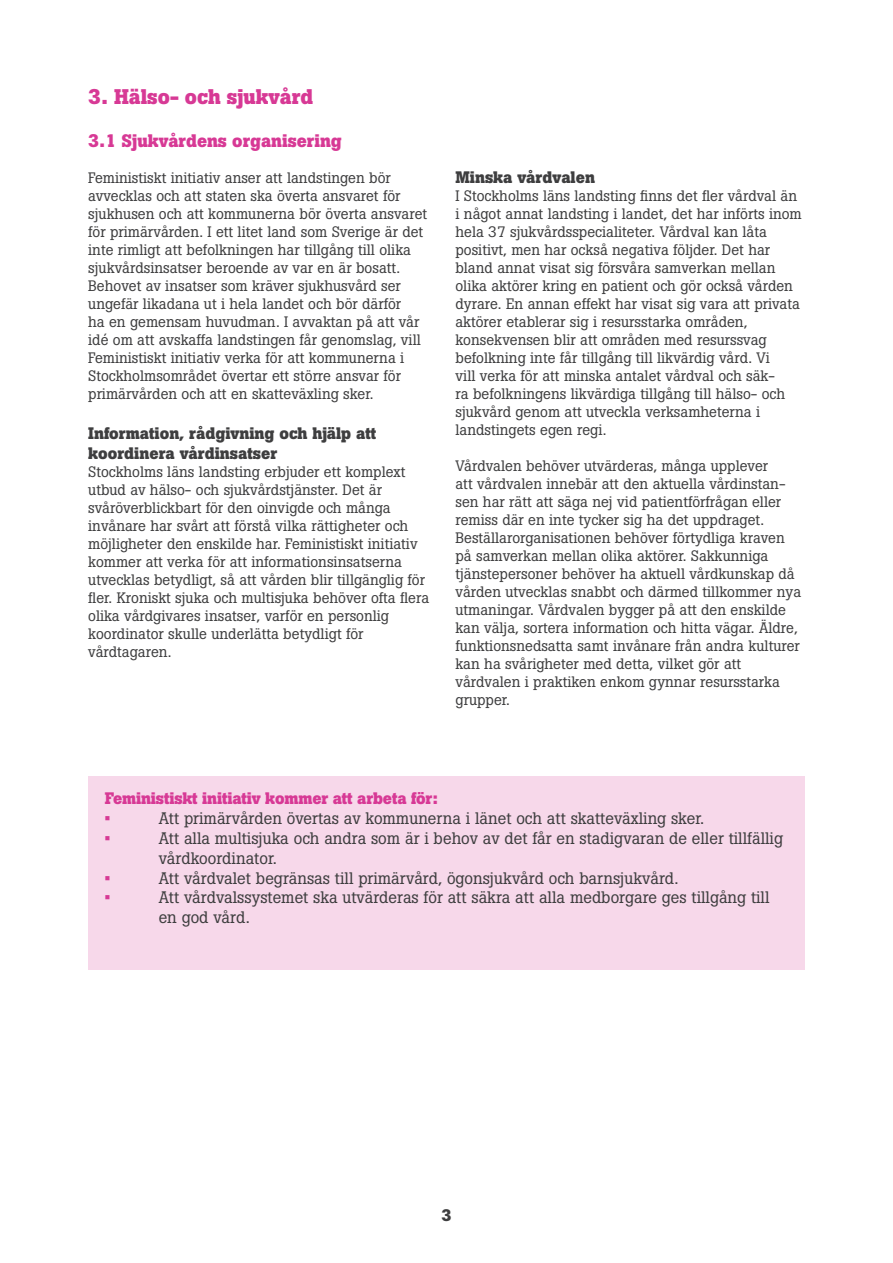
<style>
.page{position:relative;width:893px;height:1263px;background:#fff}
.page>*{position:absolute;margin:0;border:0;box-sizing:border-box;transform-origin:0 0}
.t1{font:700 21px "Boton BQ";color:#d73995}
.t2{font:700 18px "Boton BQ";color:#d73995}
.t3{font:16.5px/19.8px "Boton BQ";color:#3e3e3f}
.t4{font:700 16.5px "Boton BQ";color:#3e3e3f}
.t5{font:700 16.5px "Boton BQ";letter-spacing:-.01em;color:#d73995}
.t6{font:15px/18px "Boton BQ";color:#3e3e3f}
</style>
<div class="page">
<div style="left:88px;top:776px;width:717px;height:193px;background:#f7d8ea"></div>
<p class="t1" style="left:88px;top:85px;width:226px">3. Hälso- och sjukvård</p>
<p class="t2" style="left:88px;top:131px;width:255px">3.1 Sjukvårdens organisering</p>
<p class="t6" style="left:88px;top:169px;width:304px">Feministiskt initiativ anser att landstingen bör</p>
<p class="t6" style="left:88px;top:187px;width:314px">avvecklas och att staten ska överta ansvaret för</p>
<p class="t6" style="left:88px;top:205px;width:340px">sjukhusen och att kommunerna bör överta ansvaret för primärvården. I ett litet land som Sverige är det inte rimligt att befolkningen har tillgång till olika sjukvårdsinsatser beroende av var en är bosatt.</p>
<p class="t6" style="left:88px;top:277px;width:314px">Behovet av insatser som kräver sjukhusvård ser</p>
<p class="t6" style="left:88px;top:295px;width:334px">ungefär likadana ut i hela landet och bör därför ha en gemensam huvudman. I avvaktan på att vår idé om att avskaffa landstingen får genomslag, vill Feministiskt initiativ verka för att kommunerna i Stockholmsområdet övertar ett större ansvar för</p>
<p class="t6" style="left:88px;top:385px;width:287px">primärvården och att en skatteväxling sker.</p>
<p class="t4" style="left:88px;top:423px;width:290px">Information, rådgivning och hjälp att</p>
<p class="t4" style="left:88px;top:443px;width:191px">koordinera vårdinsatser</p>
<p class="t6" style="left:88px;top:462px;width:319px">Stockholms läns landsting erbjuder ett komplext</p>
<p class="t6" style="left:88px;top:480px;width:295px">utbud av hälso- och sjukvårdstjänster. Det är</p>
<p class="t6" style="left:88px;top:498px;width:304px">svåröverblickbart för den oinvigde och många</p>
<p class="t6" style="left:88px;top:516px;width:342px">invånare har svårt att förstå vilka rättigheter och möjligheter den enskilde har. Feministiskt initiativ kommer att verka för att informationsinsatserna utvecklas betydligt, så att vården blir tillgänglig för fler. Kroniskt sjuka och multisjuka behöver ofta flera olika vårdgivares insatser, varför en personlig</p>
<p class="t6" style="left:88px;top:624px;width:277px">koordinator skulle underlätta betydligt för</p>
<p class="t6" style="left:88px;top:642px;width:85px">vårdtagaren.</p>
<p class="t4" style="left:455px;top:168px;width:141px">Minska vårdvalen</p>
<p class="t6" style="left:455px;top:187px;width:348px">I Stockholms läns landsting finns det fler vårdval än i något annat landsting i landet, det har införts inom hela 37 sjukvårdsspecialiteter. Vårdval kan låta</p>
<p class="t6" style="left:455px;top:241px;width:346px">positivt, men har också negativa följder. Det har bland annat visat sig försvåra samverkan mellan olika aktörer kring en patient och gör också vården dyrare. En annan effekt har visat sig vara att privata aktörer etablerar sig i resursstarka områden,</p>
<p class="t6" style="left:455px;top:331px;width:331px">konsekvensen blir att områden med resurssvag befolkning inte får tillgång till likvärdig vård. Vi vill verka för att minska antalet vårdval och säk&shy;ra befolkningens likvärdiga tillgång till hälso- och sjukvård genom att utveckla verksamheterna i landstingets egen regi.</p>
<p class="t6" style="left:455px;top:457px;width:347px">Vårdvalen behöver utvärderas, många upplever<br>att vårdvalen innebär att den aktuella vårdinstan&shy;sen har rätt att säga nej vid patientförfrågan eller remiss där en inte tycker sig ha det uppdraget.<br>Beställarorganisationen behöver förtydliga kraven på samverkan mellan olika aktörer. Sakkunniga tjänstepersoner behöver ha aktuell vårdkunskap då vården utvecklas snabbt och därmed tillkommer nya utmaningar. Vårdvalen bygger på att den enskilde kan välja, sortera information och hitta vägar. Äldre, funktionsnedsatta samt invånare från andra kulturer kan ha svårigheter med detta, vilket gör att</p>
<p class="t6" style="left:455px;top:673px;width:326px">vårdvalen i praktiken enkom gynnar resursstarka grupper.</p>
<p class="t5" style="left:105px;top:789px;width:335px">Feministiskt initiativ kommer att arbeta för:</p>
<p class="t5" style="left:105px;top:809px;width:7px">•</p>
<p class="t3" style="left:159px;top:808px;width:547px">Att primärvården övertas av kommunerna i länet och att skatteväxling sker.</p>
<p class="t5" style="left:105px;top:829px;width:7px">•</p>
<p class="t3" style="left:159px;top:828px;width:626px">Att alla multisjuka och andra som är i behov av det får en stadigvaran de eller tillfällig</p>
<p class="t3" style="left:159px;top:848px;width:120px">vårdkoordinator.</p>
<p class="t5" style="left:105px;top:868px;width:7px">•</p>
<p class="t3" style="left:159px;top:868px;width:521px">Att vårdvalet begränsas till primärvård, ögonsjukvård och barnsjukvård.</p>
<p class="t5" style="left:105px;top:888px;width:7px">•</p>
<p class="t3" style="left:159px;top:888px;width:612px">Att vårdvalssystemet ska utvärderas för att säkra att alla medborgare ges tillgång till en god vård.</p>
<p class="t4" style="left:441px;top:1206px;width:12px">3</p>
</div>
